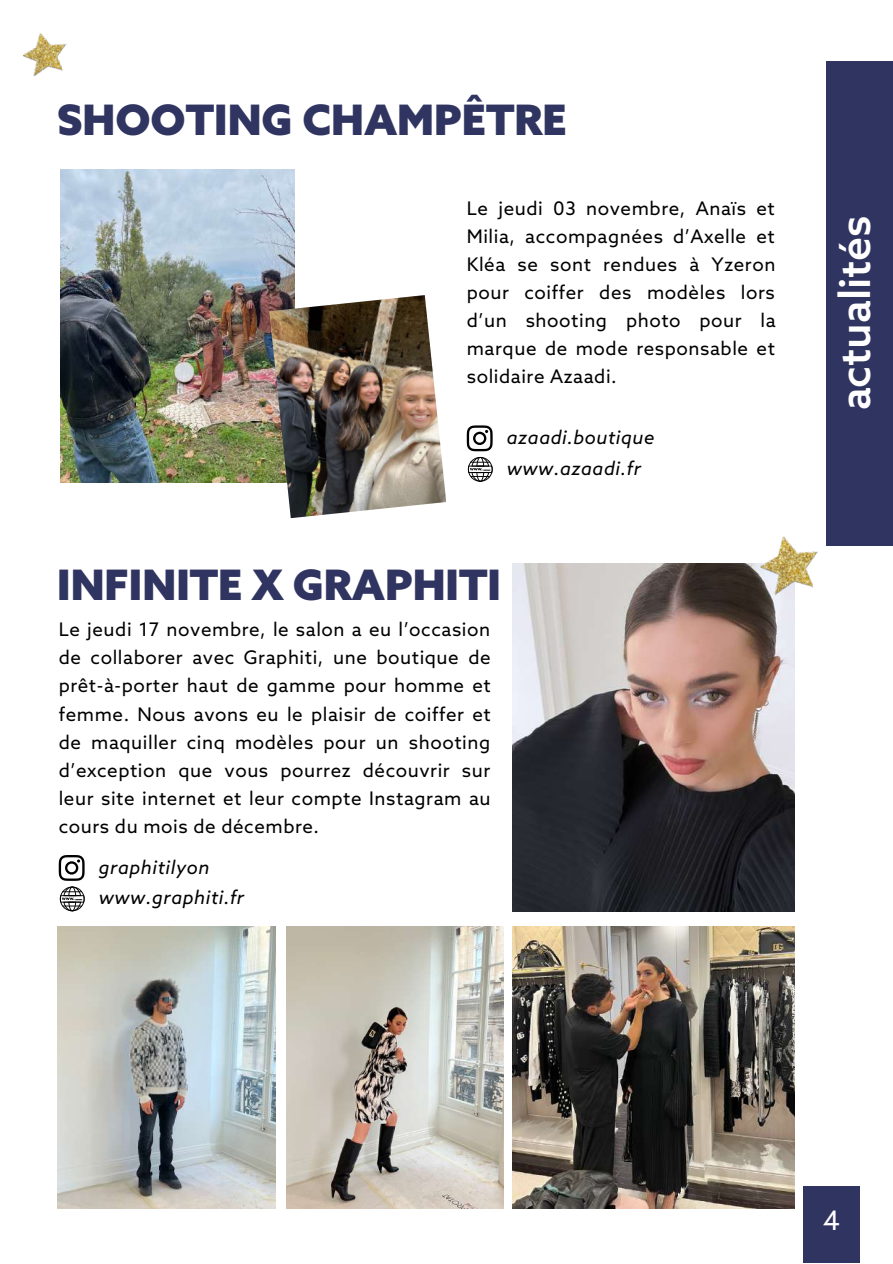
<style>
.page{position:relative;width:893px;height:1264px;background:#fff}
.page>*{position:absolute;margin:0;border:0;box-sizing:border-box;transform-origin:0 0}
.t1{font:500 42.75px "Azo Sans";color:#fff}
.t2{font:900 42px "Azo Sans";color:#303460}
.t3{font:26.85px "Azo Sans";color:#fff}
.t4{font:18.75px/28px "Azo Sans";letter-spacing:.03em;color:#000;text-align:justify}
.t5{font:italic 18.75px/30.3px "Azo Sans";letter-spacing:.03em;color:#000}
</style>
<div class="page">
<img style="left:57px;top:926px;width:218px;height:282px">
<img style="left:287px;top:926px;width:216px;height:282px">
<div style="left:825px;top:61px;width:67px;height:484px;background:#303460"></div>
<div style="left:803px;top:1186px;width:56px;height:76px;background:#303460"></div>
<img style="left:61px;top:170px;width:234px;height:312px">
<img style="left:269px;top:295px;width:177px;height:223px">
<img style="left:512px;top:926px;width:282px;height:282px">
<img style="left:512px;top:564px;width:282px;height:347px">
<svg style="left:59px;top:855px;width:26px;height:25px"></svg>
<svg style="left:60px;top:886px;width:25px;height:25px"></svg>
<svg style="left:466px;top:425px;width:26px;height:26px"></svg>
<svg style="left:468px;top:457px;width:24px;height:24px"></svg>
<img style="left:754px;top:536px;width:64px;height:62px">
<img style="left:23px;top:33px;width:44px;height:43px">
<h2 class="t2" style="left:57px;top:98px;width:511px">SHOOTING CHAMPÊTRE</h2>
<p class="t4" style="left:466px;top:195px;width:310px">Le jeudi 03 novembre, Anaïs et Milia, accompagnées d’Axelle et Kléa se sont rendues à Yzeron pour coiffer des modèles lors d’un shooting photo pour la marque de mode responsable et solidaire Azaadi.</p>
<p class="t5" style="left:506px;top:424px;width:149px">azaadi.boutique www.azaadi.fr</p>
<h2 class="t2" style="left:57px;top:563px;width:445px">INFINITE X GRAPHITI</h2>
<p class="t4" style="left:59px;top:617px;width:433px">Le jeudi 17 novembre, le salon a eu l’occasion de collaborer avec Graphiti, une boutique de prêt-à-porter haut de gamme pour homme et femme. Nous avons eu le plaisir de coiffer et de maquiller cinq modèles pour un shooting d’exception que vous pourrez découvrir sur leur site internet et leur compte Instagram au cours du mois de décembre.</p>
<p class="t5" style="left:99px;top:853px;width:147px">graphitilyon www.graphiti.fr</p>
<h1 class="t1" style="left:832px;top:410px;width:197px;rotate:-90deg">actualités</h1>
<h3 class="t3" style="left:822px;top:1206px;width:19px">4</h3>
</div>
